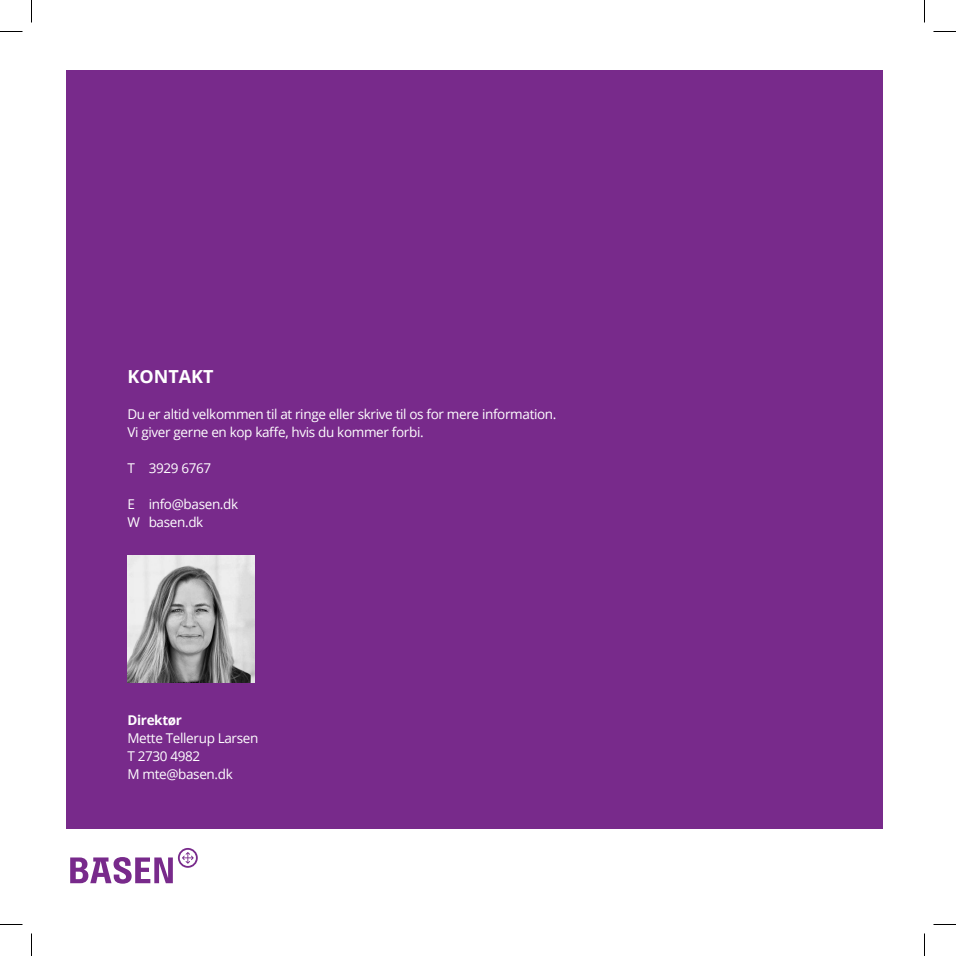
<style>
.page{position:relative;width:956px;height:956px;background:#fff}
.page>*{position:absolute;margin:0;border:0;box-sizing:border-box;transform-origin:0 0}
.t1{font:700 18px "Open Sans";color:#fff}
.t2{font:13.5px "Open Sans";letter-spacing:-.025em;color:#fff}
.t3{font:700 13.5px "Open Sans";letter-spacing:-.025em;color:#fff}
</style>
<div class="page">
<div style="left:66px;top:70px;width:816px;height:759px;background:#782a8b"></div>
<svg style="left:70px;top:848px;width:128px;height:36px"></svg>
<img style="left:127px;top:555px;width:128px;height:128px">
<svg style="left:0;top:31px;width:22px;height:1px"></svg>
<svg style="left:933px;top:31px;width:23px;height:1px"></svg>
<svg style="left:0;top:924px;width:22px;height:1px"></svg>
<svg style="left:933px;top:924px;width:23px;height:1px"></svg>
<svg style="left:31px;top:0;width:1px;height:23px"></svg>
<svg style="left:31px;top:933px;width:1px;height:23px"></svg>
<svg style="left:924px;top:0;width:1px;height:23px"></svg>
<svg style="left:924px;top:933px;width:1px;height:23px"></svg>
<p class="t1" style="left:127px;top:364px;width:88px">KONTAKT</p>
<p class="t2" style="left:127px;top:405px;width:431px">Du er altid velkommen til at ringe eller skrive til os for mere information.</p>
<p class="t2" style="left:127px;top:423px;width:298px">Vi giver gerne en kop kaffe, hvis du kommer forbi.</p>
<p class="t2" style="left:127px;top:459px;width:85px">T 3929 6767</p>
<p class="t2" style="left:127px;top:495px;width:112px">E info@basen.dk</p>
<p class="t2" style="left:127px;top:513px;width:77px">W basen.dk</p>
<p class="t3" style="left:127px;top:711px;width:56px">Direktør</p>
<p class="t2" style="left:127px;top:729px;width:132px">Mette Tellerup Larsen</p>
<p class="t2" style="left:127px;top:747px;width:74px">T 2730 4982</p>
<p class="t2" style="left:127px;top:765px;width:107px">M mte@basen.dk</p>
</div>
